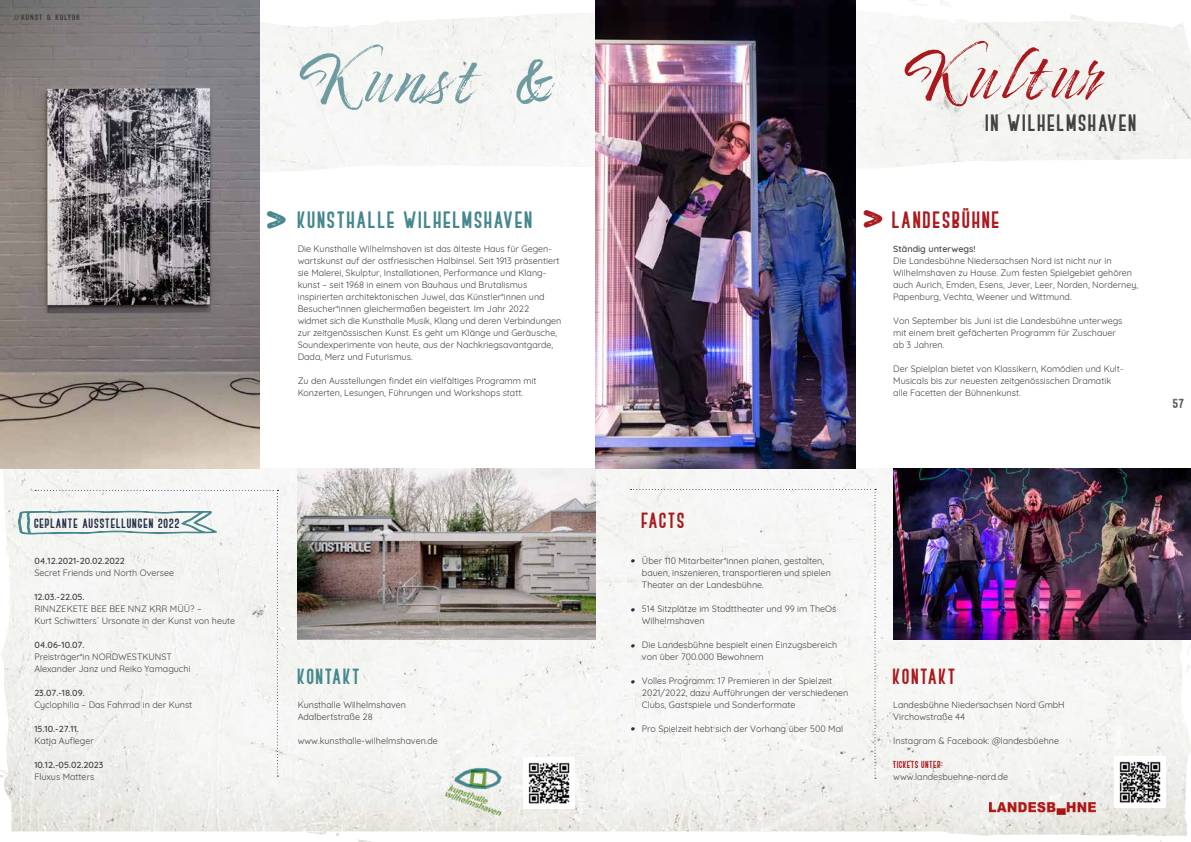
<style>
.page{position:relative;width:1191px;height:842px;background:#fff}
.page>*{position:absolute;margin:0;border:0;box-sizing:border-box;transform-origin:0 0}
.t1{font:60px "Timberline";letter-spacing:.1em;color:#709ca1}
.t2{font:60px "Timberline";letter-spacing:.1em;color:#a9191e}
.t3{font:36px "Belmonte Rough";color:#45878d}
.t4{font:36px "Belmonte Rough";color:#a9191e}
.t5{font:20px/36px "Belmonte Rough";color:#222e47;text-align:justify}
.t6{font:14px "BOVEN1";letter-spacing:.14em;color:#45878d}
.t7{font:14px "BOVEN1";letter-spacing:.14em;color:#424241}
.t8{font:14px "BOVEN1";letter-spacing:.14em;color:#a9191e}
.t9{font:13px "BOVEN1";letter-spacing:.14em;color:#a9191e}
.t10{font:13px "BOVEN1";letter-spacing:.14em;color:#45878d}
.t11{font:13px "Festivo LC Wood";color:#575756}
.t12{font:9px/12px "Quicksand";color:#424241}
.t13{font:500 9px "Quicksand";color:#424241}
.t14{font:8px "BOVEN1";letter-spacing:.13em;color:#222e47}
.t15{font:8px "Festivo LC Wood";letter-spacing:.07em;color:#3c3c3b}
.t16{font:6px "BOVEN1";letter-spacing:.1em;color:#a9191e}
</style>
<div class="page">
<img style="left:0;top:0;width:1191px;height:836px">
<div style="left:595px;top:175px;width:596px;height:293px;background:#fff"></div>
<div style="left:0;top:179px;width:595px;height:289px;background:#fff"></div>
<svg style="left:259px;top:150px;width:932px;height:120px"></svg>
<img style="left:298px;top:468px;width:297px;height:172px">
<img style="left:0;top:0;width:259px;height:468px">
<img style="left:595px;top:0;width:260px;height:468px">
<img style="left:432px;top:740px;width:92px;height:78px">
<img style="left:523px;top:757px;width:51px;height:51px">
<div style="left:18px;top:490px;width:260px;height:286px;background:#f4f4f1"></div>
<img style="left:989px;top:803px;width:106px;height:12px">
<img style="left:1114px;top:757px;width:52px;height:51px">
<div style="left:630px;top:489px;width:246px;height:290px;background:#f6f6f4"></div>
<img style="left:893px;top:468px;width:298px;height:172px">
<p class="t15" style="left:14px;top:13px;width:68px">// KUNST &amp; KULTUR</p>
<h1 class="t1" style="left:303px;top:46px;width:253px">Kunst &amp;</h1>
<h1 class="t2" style="left:907px;top:42px;width:198px">Kultur</h1>
<h3 class="t7" style="left:985px;top:118px;width:152px">IN WILHELMSHAVEN</h3>
<h2 class="t3" style="left:265px;top:198px;width:24px">&gt;</h2>
<h2 class="t4" style="left:862px;top:197px;width:24px">&gt;</h2>
<h3 class="t6" style="left:298px;top:215px;width:236px">KUNSTHALLE WILHELMSHAVEN</h3>
<p class="t12" style="left:298px;top:242px;width:265px">Die Kunsthalle Wilhelmshaven ist das älteste Haus für Gegen&shy;wartskunst auf der ostfriesischen Halbinsel. Seit 1913 präsentiert sie Malerei, Skulptur, Installationen, Performance und Klang&shy;kunst – seit 1968 in einem von Bauhaus und Brutalismus inspirierten architektonischen Juwel, das Künstler*innen und Besucher*innen gleichermaßen begeistert. Im Jahr 2022<br>widmet sich die Kunsthalle Musik, Klang und deren Verbindungen zur zeitgenössischen Kunst. Es geht um Klänge und Geräusche, Soundexperimente von heute, aus der Nachkriegsavantgarde, Dada, Merz und Futurismus.</p>
<p class="t12" style="left:298px;top:374px;width:240px">Zu den Ausstellungen findet ein vielfältiges Programm mit<br>Konzerten, Lesungen, Führungen und Workshops statt.</p>
<h3 class="t8" style="left:892px;top:215px;width:109px">LANDESBÜHNE</h3>
<p class="t13" style="left:893px;top:242px;width:84px">Ständig unterwegs!</p>
<p class="t12" style="left:893px;top:254px;width:246px">Die Landesbühne Niedersachsen Nord ist nicht nur in Wilhelmshaven zu Hause. Zum festen Spielgebiet gehören auch Aurich, Emden, Esens, Jever, Leer, Norden, Norderney, Papenburg, Vechta, Weener und Wittmund.</p>
<p class="t12" style="left:893px;top:314px;width:231px">Von September bis Juni ist die Landesbühne unterwegs mit einem breit gefächerten Programm für Zuschauer ab 3 Jahren.</p>
<p class="t12" style="left:893px;top:362px;width:232px">Der Spielplan bietet von Klassikern, Komödien und Kult-<br>Musicals bis zur neuesten zeitgenössischen Dramatik alle Facetten der Bühnenkunst.</p>
<h3 class="t11" style="left:1172px;top:396px;width:13px">57</h3>
<p class="t14" style="left:34px;top:521px;width:147px">GEPLANTE AUSSTELLUNGEN 2022</p>
<p class="t13" style="left:34px;top:554px;width:92px">04.12.2021-20.02.2022</p>
<p class="t12" style="left:34px;top:566px;width:141px">Secret Friends und North Oversee</p>
<p class="t13" style="left:34px;top:590px;width:52px">12.03.-22.05.</p>
<p class="t12" style="left:34px;top:602px;width:202px">RINNZEKETE BEE BEE NNZ KRR MÜÜ? ‒<br>Kurt Schwitters´ Ursonate in der Kunst von heute</p>
<p class="t13" style="left:34px;top:638px;width:52px">04.06-10.07.</p>
<p class="t12" style="left:34px;top:650px;width:158px">Preisträger*in NORDWESTKUNST<br>Alexander Janz und Reiko Yamaguchi</p>
<p class="t13" style="left:34px;top:686px;width:52px">23.07.-18.09.</p>
<p class="t12" style="left:34px;top:698px;width:159px">Cyclophilia ‒ Das Fahrrad in der Kunst</p>
<p class="t13" style="left:34px;top:722px;width:46px">15.10.-27.11.</p>
<p class="t12" style="left:34px;top:734px;width:61px">Katja Aufleger</p>
<p class="t13" style="left:34px;top:758px;width:71px">10.12.-05.02.2023</p>
<p class="t12" style="left:34px;top:770px;width:61px">Fluxus Matters</p>
<h3 class="t10" style="left:298px;top:672px;width:64px">KONTAKT</h3>
<p class="t12" style="left:298px;top:698px;width:110px">Kunsthalle Wilhelmshaven<br>Adalbertstraße 28</p>
<p class="t12" style="left:298px;top:734px;width:142px">www.kunsthalle-wilhelmshaven.de</p>
<h3 class="t9" style="left:642px;top:516px;width:44px">FACTS</h3>
<p class="t12" style="left:642px;top:554px;width:191px">Über 110 Mitarbeiter*innen planen, gestalten, bauen, inszenieren, transportieren und spielen<br>Theater an der Landesbühne.</p>
<p class="t12" style="left:642px;top:602px;width:196px">514 Sitzplätze im Stadttheater und 99 im TheOs<br>Wilhelmshaven</p>
<p class="t12" style="left:642px;top:638px;width:197px">Die Landesbühne bespielt einen Einzugsbereich von über 700.000 Bewohnern</p>
<p class="t12" style="left:642px;top:674px;width:208px">Volles Programm: 17 Premieren in der Spielzeit<br>2021/2022, dazu Aufführungen der verschiedenen<br>Clubs, Gastspiele und Sonderformate</p>
<p class="t12" style="left:642px;top:722px;width:203px">Pro Spielzeit hebt sich der Vorhang über 500 Mal</p>
<h3 class="t5" style="left:630px;top:542px;width:7px">∙</h3>
<h3 class="t5" style="left:630px;top:591px;width:7px">∙ ∙ ∙</h3>
<h3 class="t5" style="left:630px;top:710px;width:7px">∙</h3>
<h3 class="t9" style="left:893px;top:672px;width:64px">KONTAKT</h3>
<p class="t12" style="left:893px;top:698px;width:173px">Landesbühne Niedersachsen Nord GmbH<br>Virchowstraße 44</p>
<p class="t12" style="left:893px;top:734px;width:167px">Instagram &amp; Facebook: @landesbuehne</p>
<p class="t16" style="left:893px;top:762px;width:51px">TICKETS UNTER:</p>
<p class="t12" style="left:893px;top:770px;width:116px">www.landesbuehne-nord.de</p>
</div>
